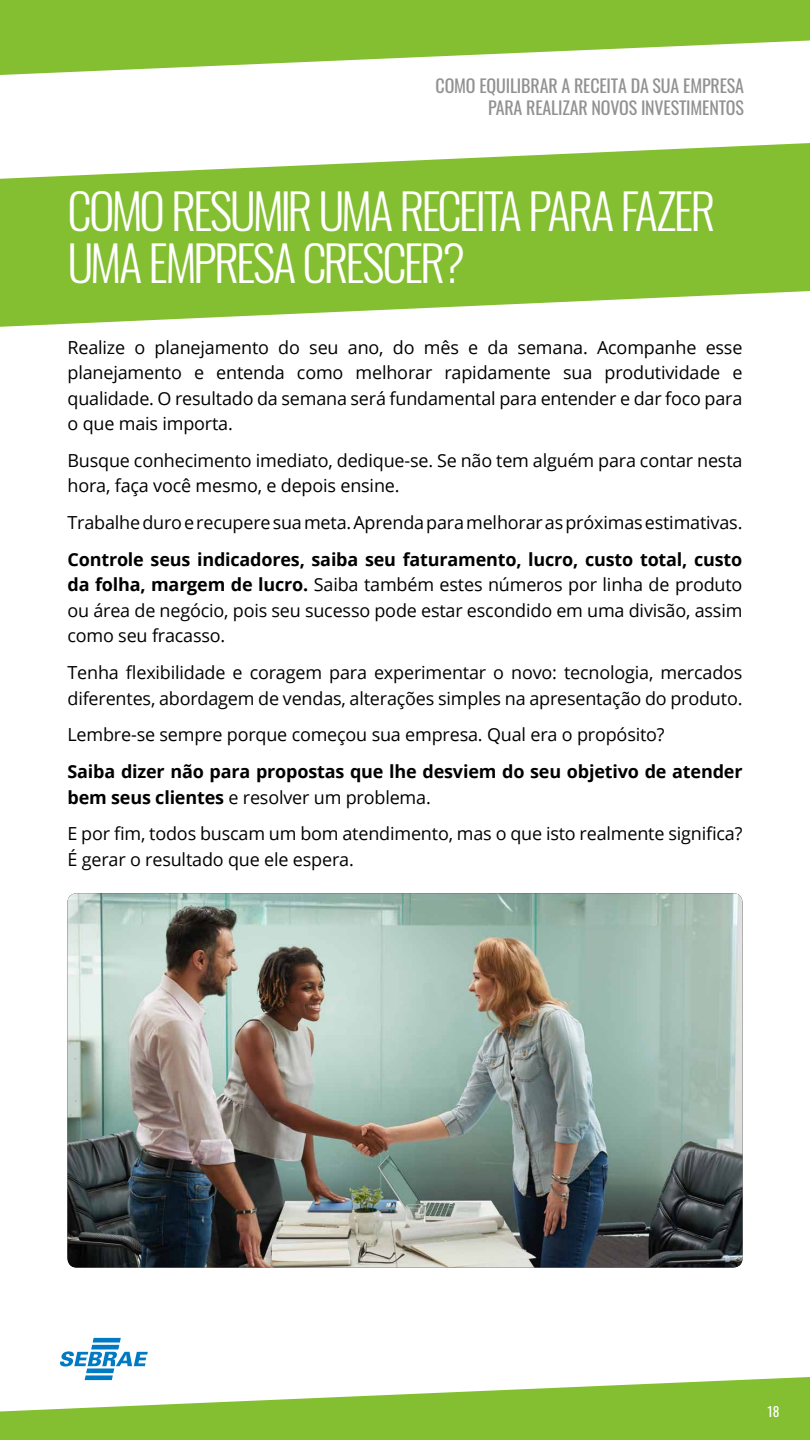
<style>
.page{position:relative;width:810px;height:1440px;background:#fff}
.page>*{position:absolute;margin:0;border:0;box-sizing:border-box;transform-origin:0 0}
.t1{font:300 48.75px/52.5px "Oswald";letter-spacing:-.06em;color:#fff}
.t2{font:18px/25.5px "Open Sans";letter-spacing:-.01em;color:#000}
.t3{font:700 18px/25.5px "Open Sans";letter-spacing:-.01em;color:#000}
.t4{font:18px/22.5px "Oswald";letter-spacing:-.01em;color:#919191;text-align:right}
.t5{font:13.5px "Oswald";color:#fff}
.s1{font-weight:700}
.s2{font-weight:400}
</style>
<div class="page">
<img style="left:68px;top:893px;width:674px;height:375px">
<svg style="left:0;top:0;width:810px;height:75px;fill:#84bf31"></svg>
<svg style="left:0;top:1377px;width:810px;height:63px;fill:#84bf31"></svg>
<svg style="left:60px;top:1338px;width:88px;height:42px"></svg>
<svg style="left:0;top:143px;width:810px;height:184px;fill:#84bf31"></svg>
<p class="t4" style="left:436px;top:72px;width:310px">COMO EQUILIBRAR A RECEITA DA SUA EMPRESA<br>PARA REALIZAR NOVOS INVESTIMENTOS</p>
<h1 class="t1" style="left:68px;top:179px;width:650px">COMO RESUMIR UMA RECEITA PARA FAZER<br>UMA EMPRESA CRESCER?</h1>
<p class="t2" style="left:68px;top:334px;width:677px;text-align:justify">Realize o planejamento do seu ano, do mês e da semana. Acompanhe esse planejamento e entenda como melhorar rapidamente sua produtividade e qualidade. O resultado da semana será fundamental para entender e dar foco para o que mais importa.</p>
<p class="t2" style="left:68px;top:447px;width:677px">Busque conhecimento imediato, dedique-se. Se não tem alguém para contar nesta hora, faça você mesmo, e depois ensine.</p>
<p class="t2" style="left:68px;top:509px;width:676px">Trabalhe duro e recupere sua meta. Aprenda para melhorar as próximas estimativas.</p>
<p class="t2" style="left:68px;top:546px;width:677px;text-align:justify"><span class="s1">Controle seus indicadores, saiba seu faturamento, lucro, custo total, custo da folha, margem de lucro.</span> Saiba também estes números por linha de produto ou área de negócio, pois seu sucesso pode estar escondido em uma divisão, assim como seu fracasso.</p>
<p class="t2" style="left:68px;top:659px;width:676px">Tenha flexibilidade e coragem para experimentar o novo: tecnologia, mercados diferentes, abordagem de vendas, alterações simples na apresentação do produto.</p>
<p class="t2" style="left:68px;top:722px;width:599px">Lembre-se sempre porque começou sua empresa. Qual era o propósito?</p>
<p class="t3" style="left:68px;top:758px;width:677px">Saiba dizer não para propostas que lhe desviem do seu objetivo de atender bem seus clientes <span class="s2">e resolver um problema.</span></p>
<p class="t2" style="left:68px;top:821px;width:677px">E por fim, todos buscam um bom atendimento, mas o que isto realmente significa?<br>É gerar o resultado que ele espera.</p>
<p class="t5" style="left:768px;top:1399px;width:14px">18</p>
</div>
